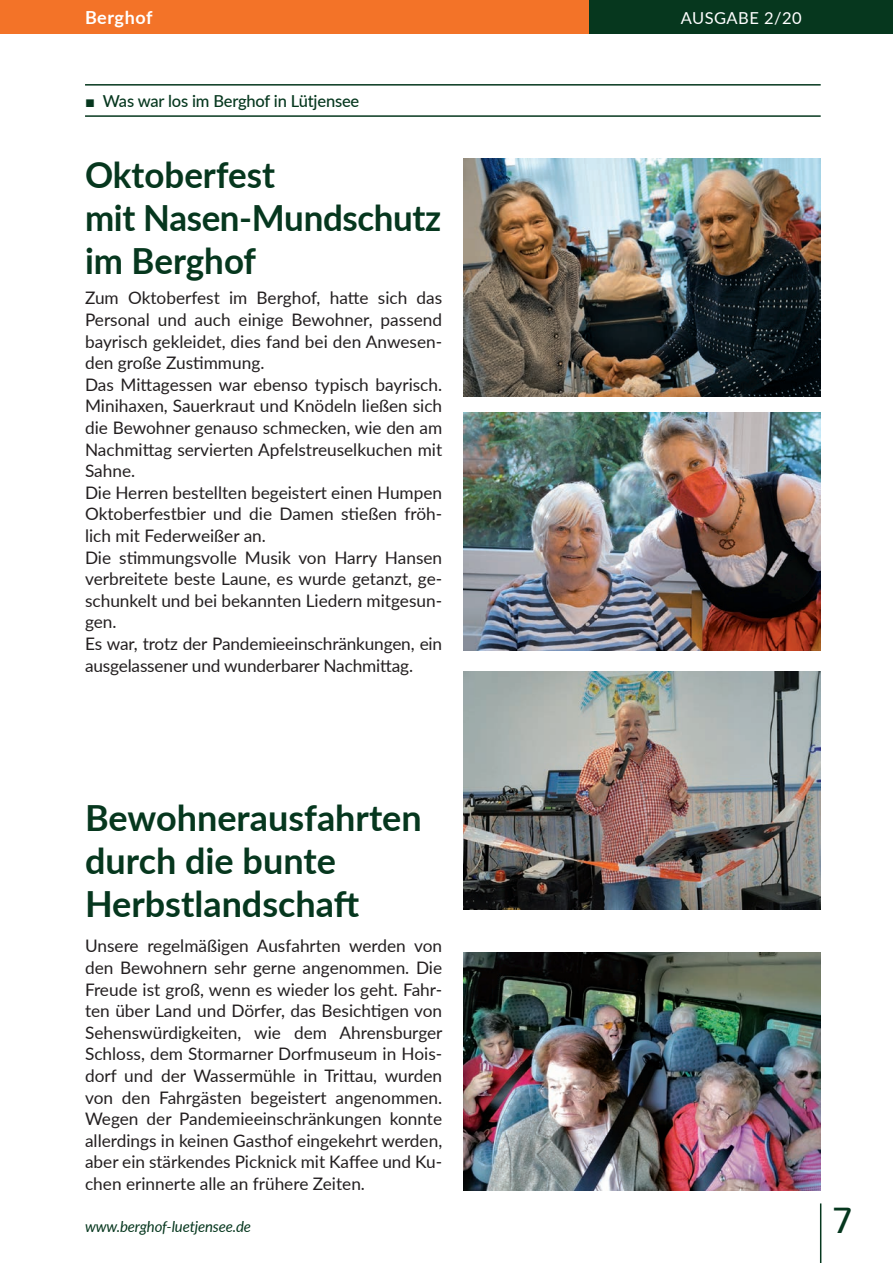
<style>
.page{position:relative;width:893px;height:1263px;background:#fff}
.page>*{position:absolute;margin:0;border:0;box-sizing:border-box;transform-origin:0 0}
.t1{font:700 36px/43.2px "Lato";color:#06371e}
.t2{font:500 36px "Bauhaus IT Cby BT";color:#06371e}
.t3{font:700 18px "Lato";letter-spacing:.025em;color:#fff}
.t4{font:17.25px/21.6px "Lato";color:#231f20}
.t5{font:500 16.5px "Lato";letter-spacing:-.01em;color:#06371e}
.t6{font:16.5px "Lato";letter-spacing:.03em;color:#fff}
.t7{font:italic 15px "Lato";letter-spacing:-.01em;color:#06371e}
.s1{font-family:"Arial";font-weight:400}
</style>
<div class="page">
<hr style="left:820px;top:1203px;width:1px;height:60px;background:#06371e">
<div style="left:0;top:0;width:893px;height:34px;background:#f37328"></div>
<div style="left:590px;top:0;width:303px;height:34px;background:#06371e"></div>
<hr style="left:85px;top:84px;width:736px;height:2px;background:#06371e">
<hr style="left:85px;top:115px;width:736px;height:2px;background:#06371e">
<img style="left:463px;top:952px;width:358px;height:239px">
<img style="left:463px;top:671px;width:358px;height:238px">
<img style="left:463px;top:159px;width:358px;height:237px">
<img style="left:463px;top:412px;width:358px;height:238px">
<p class="t3" style="left:85px;top:4px;width:69px">Berghof</p>
<p class="t5" style="left:85px;top:89px;width:276px"><span class="s1">■</span> Was war los im Berghof in Lütjensee</p>
<h1 class="t1" style="left:85px;top:151px;width:358px">Oktoberfest<br>mit Nasen-Mundschutz im Berghof</h1>
<p class="t4" style="left:85px;top:286px;width:359px">Zum Oktoberfest im Berghof, hatte sich das Personal und auch einige Bewohner, passend bayrisch gekleidet, dies fand bei den Anwesen&shy;den große Zustimmung.<br>Das Mittagessen war ebenso typisch bayrisch.<br>Minihaxen, Sauerkraut und Knödeln ließen sich die Bewohner genauso schmecken, wie den am Nachmittag servierten Apfelstreuselkuchen mit Sahne.<br>Die Herren bestellten begeistert einen Humpen Oktoberfestbier und die Damen stießen fröh&shy;lich mit Federweißer an.<br>Die stimmungsvolle Musik von Harry Hansen verbreitete beste Laune, es wurde getanzt, ge&shy;schunkelt und bei bekannten Liedern mitgesun&shy;gen.<br>Es war, trotz der Pandemieeinschränkungen, ein ausgelassener und wunderbarer Nachmittag.</p>
<h1 class="t1" style="left:85px;top:794px;width:338px">Bewohnerausfahrten durch die bunte<br>Herbstlandschaft</h1>
<p class="t4" style="left:85px;top:934px;width:359px;text-align:justify">Unsere regelmäßigen Ausfahrten werden von den Bewohnern sehr gerne angenommen. Die Freude ist groß, wenn es wieder los geht. Fahr&shy;ten über Land und Dörfer, das Besichtigen von Sehenswürdigkeiten, wie dem Ahrensburger Schloss, dem Stormarner Dorfmuseum in Hois&shy;dorf und der Wassermühle in Trittau, wurden von den Fahrgästen begeistert angenommen.<br>Wegen der Pandemieeinschränkungen konnte allerdings in keinen Gasthof eingekehrt werden, aber ein stärkendes Picknick mit Kaffee und Ku&shy;chen erinnerte alle an frühere Zeiten.</p>
<p class="t7" style="left:85px;top:1215px;width:168px">www.berghof-luetjensee.de</p>
<p class="t6" style="left:681px;top:6px;width:123px">AUSGABE 2/20</p>
<h1 class="t2" style="left:832px;top:1198px;width:21px">7</h1>
</div>
